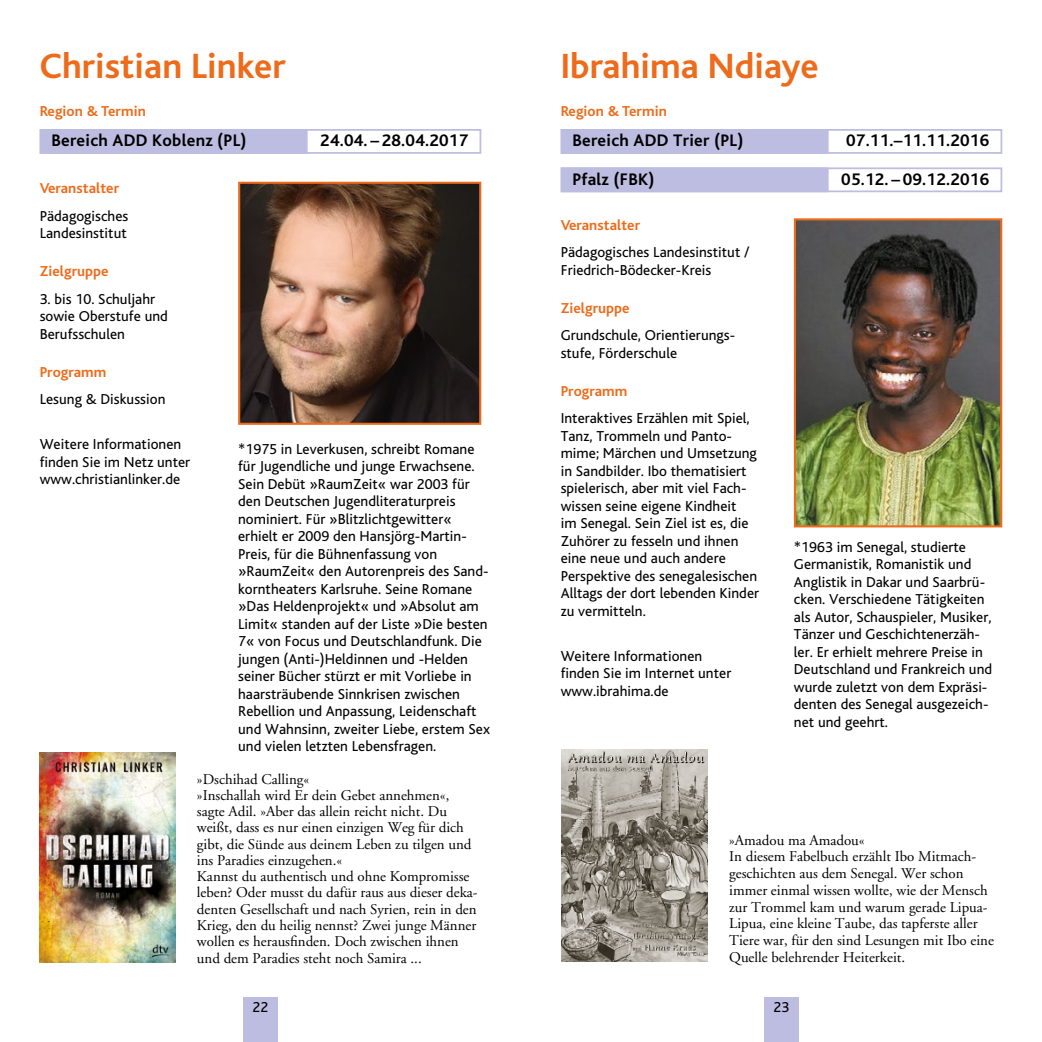
<style>
.page{position:relative;width:1042px;height:1042px;background:#fff}
.page>*{position:absolute;margin:0;border:0;box-sizing:border-box;transform-origin:0 0}
.t1{font:700 36.75px "Bliss";letter-spacing:.005em;color:#ed6b1a}
.t2{font:700 17.5px "Bliss";letter-spacing:.015em;color:#000}
.t3{font:15.05px/17.5px "Bliss";letter-spacing:.005em;color:#000}
.t4{font:700 15.05px "Bliss";letter-spacing:.005em;color:#ed6b1a}
.t5{font:14.88px/16.3px "Adobe Garamond OS2";color:#000}
</style>
<div class="page">
<div style="left:764px;top:997px;width:35px;height:45px;background:#bcbde0"></div>
<div style="left:243px;top:997px;width:35px;height:45px;background:#bcbde0"></div>
<img style="left:241px;top:185px;width:237px;height:237px">
<div style="left:238px;top:182px;width:243px;height:243px;border:2px solid #ed6b1a"></div>
<div style="left:40px;top:129px;width:268px;height:25px;background:#bcbde0;border:2px solid #bcbde0"></div>
<div style="left:40px;top:129px;width:441px;height:25px;border:2px solid #bcbde0"></div>
<img style="left:40px;top:752px;width:135px;height:210px">
<img style="left:561px;top:749px;width:146px;height:212px">
<img style="left:797px;top:221px;width:202px;height:303px">
<div style="left:794px;top:218px;width:208px;height:309px;border:2px solid #ed6b1a"></div>
<div style="left:561px;top:129px;width:267px;height:25px;background:#bcbde0"></div>
<div style="left:561px;top:129px;width:441px;height:25px;border:2px solid #bcbde0"></div>
<div style="left:561px;top:167px;width:267px;height:25px;background:#bcbde0"></div>
<div style="left:561px;top:167px;width:441px;height:25px;border:2px solid #bcbde0"></div>
<h1 class="t1" style="left:40px;top:47px;width:248px">Christian Linker</h1>
<p class="t4" style="left:40px;top:103px;width:108px">Region &amp; Termin</p>
<p class="t2" style="left:51px;top:132px;width:197px">Bereich ADD Koblenz (PL)</p>
<p class="t2" style="left:320px;top:132px;width:149px">24.04. – 28.04.2017</p>
<p class="t4" style="left:40px;top:180px;width:81px">Veranstalter</p>
<p class="t3" style="left:40px;top:207px;width:90px">Pädagogisches<br>Landesinstitut</p>
<p class="t4" style="left:40px;top:263px;width:71px">Zielgruppe</p>
<p class="t3" style="left:40px;top:290px;width:130px">3. bis 10. Schuljahr sowie Oberstufe und<br>Berufsschulen</p>
<p class="t4" style="left:40px;top:364px;width:68px">Programm</p>
<p class="t3" style="left:40px;top:391px;width:127px">Lesung &amp; Diskussion</p>
<p class="t3" style="left:40px;top:436px;width:152px">Weitere Informationen finden Sie im Netz unter www.christianlinker.de</p>
<p class="t3" style="left:238px;top:440px;width:253px">*1975 in Leverkusen, schreibt Romane für Jugendliche und junge Erwachsene.<br>Sein Debüt »RaumZeit« war 2003 für den Deutschen Jugendliteraturpreis nominiert. Für »Blitzlichtgewitter« erhielt er 2009 den Hansjörg-Martin-Preis, für die Bühnenfassung von »RaumZeit« den Autorenpreis des Sand&shy;korntheaters Karlsruhe. Seine Romane »Das Heldenprojekt« und »Absolut am Limit« standen auf der Liste »Die besten 7« von Focus und Deutschlandfunk. Die jungen (Anti-)Heldinnen und -Helden seiner Bücher stürzt er mit Vorliebe in haarsträubende Sinnkrisen zwischen Rebellion und Anpassung, Leidenschaft und Wahnsinn, zweiter Liebe, erstem Sex und vielen letzten Lebensfragen.</p>
<p class="t5" style="left:197px;top:771px;width:282px">»Dschihad Calling«<br>»Inschallah wird Er dein Gebet annehmen«, sagte Adil. »Aber das allein reicht nicht. Du weißt, dass es nur einen einzigen Weg für dich gibt, die Sünde aus deinem Leben zu tilgen und ins Paradies einzugehen.«<br>Kannst du authentisch und ohne Kompromisse leben? Oder musst du dafür raus aus dieser deka&shy;denten Gesellschaft und nach Syrien, rein in den Krieg, den du heilig nennst? Zwei junge Männer wollen es herausfinden. Doch zwischen ihnen und dem Paradies steht noch Samira ...</p>
<h1 class="t1" style="left:561px;top:47px;width:259px">Ibrahima Ndiaye</h1>
<p class="t4" style="left:561px;top:103px;width:108px">Region &amp; Termin</p>
<p class="t2" style="left:572px;top:132px;width:173px">Bereich ADD Trier (PL)</p>
<p class="t2" style="left:846px;top:132px;width:144px">07.11.–11.11.2016</p>
<p class="t2" style="left:572px;top:170px;width:84px">Pfalz (FBK)</p>
<p class="t2" style="left:841px;top:170px;width:149px">05.12. – 09.12.2016</p>
<p class="t4" style="left:561px;top:217px;width:81px">Veranstalter</p>
<p class="t3" style="left:561px;top:244px;width:190px">Pädagogisches Landesinstitut /<br>Friedrich-Bödecker-Kreis</p>
<p class="t4" style="left:561px;top:300px;width:71px">Zielgruppe</p>
<p class="t3" style="left:561px;top:327px;width:175px">Grundschule, Orientierungs&shy;stufe, Förderschule</p>
<p class="t4" style="left:561px;top:383px;width:68px">Programm</p>
<p class="t3" style="left:561px;top:410px;width:200px">Interaktives Erzählen mit Spiel,<br>Tanz, Trommeln und Panto&shy;mime; Märchen und Umsetzung in Sandbilder. Ibo thematisiert spielerisch, aber mit viel Fach&shy;wissen seine eigene Kindheit<br>im Senegal. Sein Ziel ist es, die<br>Zuhörer zu fesseln und ihnen eine neue und auch andere<br>Perspektive des senegalesischen<br>Alltags der dort lebenden Kinder zu vermitteln.</p>
<p class="t3" style="left:561px;top:647px;width:172px">Weitere Informationen finden Sie im Internet unter www.ibrahima.de</p>
<p class="t3" style="left:794px;top:538px;width:200px">*1963 im Senegal, studierte<br>Germanistik, Romanistik und<br>Anglistik in Dakar und Saarbrü&shy;cken. Verschiedene Tätigkeiten als Autor, Schauspieler, Musiker,<br>Tänzer und Geschichtenerzäh&shy;ler. Er erhielt mehrere Preise in<br>Deutschland und Frankreich und wurde zuletzt von dem Expräsi&shy;denten des Senegal ausgezeich&shy;net und geehrt.</p>
<p class="t5" style="left:729px;top:832px;width:266px;line-height:16.8px">»Amadou ma Amadou«<br>In diesem Fabelbuch erzählt Ibo Mitmach&shy;geschichten aus dem Senegal. Wer schon immer einmal wissen wollte, wie der Mensch zur Trommel kam und warum gerade Lipua-Lipua, eine kleine Taube, das tapferste aller Tiere war, für den sind Lesungen mit Ibo eine Quelle belehrender Heiterkeit.</p>
<p class="t3" style="left:253px;top:999px;width:17px">22</p>
<p class="t3" style="left:773px;top:999px;width:17px">23</p>
</div>
